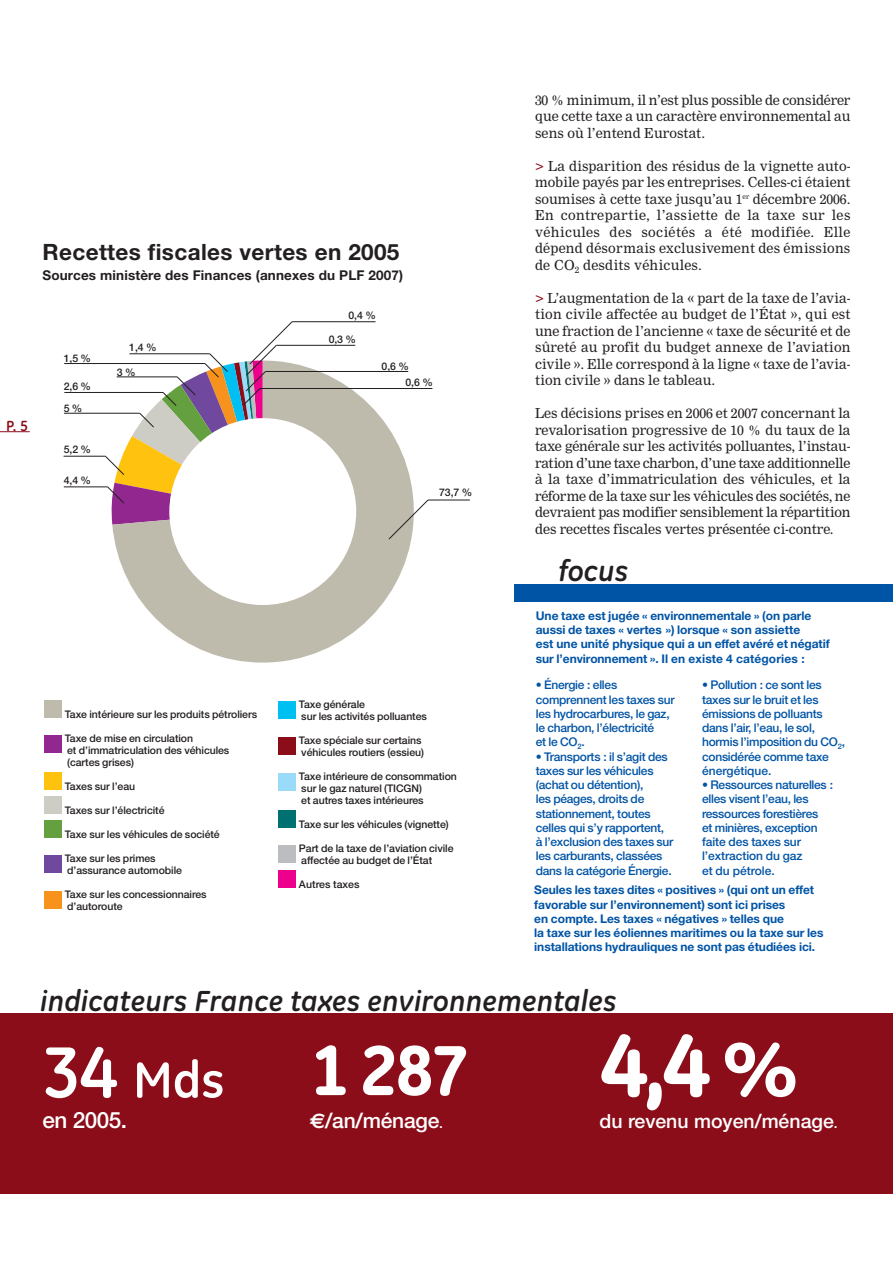
<style>
.page{position:relative;width:893px;height:1263px;background:#fff}
.page>*{position:absolute;margin:0;border:0;box-sizing:border-box;transform-origin:0 0}
.t1{font:800 90px "GE Inspira";color:#fff}
.t2{font:800 78px "GE Inspira";color:#fff}
.t3{font:800 72px "GE Inspira";color:#fff}
.t4{font:700 51px "GE Inspira";color:#fff}
.t5{font:italic 700 29.55px "GE Inspira";letter-spacing:.005em;color:#231f20}
.t6{font:700 22.5px "Helvetica Neue";letter-spacing:.015em;color:#231f20}
.t7{font:500 22.5px "Helvetica Neue";letter-spacing:-.02em;color:#fff}
.t8{font:500 21px "Helvetica Neue";letter-spacing:-.01em;color:#fff}
.t9{font:500 19.5px "Helvetica Neue";color:#fff}
.t10{font:700 15px "GE Inspira";color:#8b0d19}
.t11{font:13.5px/16.5px "Nimrod";color:#231f20;text-align:justify}
.t12{font:700 13.5px "Helvetica Neue";letter-spacing:.01em;color:#231f20}
.t13{font:500 13.5px "Helvetica Neue";color:#fff}
.t14{font:500 12px/14.2px "Helvetica Neue";letter-spacing:-.02em;color:#0054a6}
.t15{font:700 12px/14.2px "Helvetica Neue";letter-spacing:-.005em;color:#0054a6}
.t16{font:500 10.5px/12px "Helvetica Neue";letter-spacing:-.005em;color:#231f20}
.s1{font-weight:700;color:#8b0d19}
.s2{font-size:73.5px}
.s3{font-family:"Euro Sans";font-weight:700}
.s4{font-size:13.5px}
</style>
<div class="page">
<svg style="left:112px;top:363px;width:302px;height:300px;fill:#bebaac"></svg>
<div style="left:169px;top:418px;width:187px;height:187px;background:#fff;border-radius:50%"></div>
<hr style="left:0;top:431px;width:30px;height:1px;background:#8b0d19">
<div style="left:514px;top:584px;width:378px;height:17px;background:#0054a6"></div>
<div style="left:0;top:1014px;width:892px;height:180px;background:#8b0d19"></div>
<div style="left:278px;top:871px;width:17px;height:17px;background:#ec008c"></div>
<div style="left:278px;top:846px;width:17px;height:17px;background:#bbbdc0"></div>
<div style="left:278px;top:811px;width:17px;height:17px;background:#007070"></div>
<div style="left:278px;top:774px;width:17px;height:17px;background:#99dbf9"></div>
<div style="left:278px;top:738px;width:17px;height:17px;background:#8b0d19"></div>
<div style="left:278px;top:702px;width:17px;height:17px;background:#00c0f3"></div>
<div style="left:44px;top:892px;width:17px;height:17px;background:#f7931d"></div>
<div style="left:44px;top:856px;width:17px;height:17px;background:#70489d"></div>
<div style="left:44px;top:821px;width:17px;height:17px;background:#649f40"></div>
<div style="left:44px;top:797px;width:17px;height:17px;background:#cdccc5"></div>
<div style="left:44px;top:773px;width:17px;height:17px;background:#ffc20e"></div>
<div style="left:44px;top:736px;width:17px;height:17px;background:#91278f"></div>
<div style="left:44px;top:701px;width:17px;height:17px;background:#bebaac"></div>
<hr style="left:428px;top:500px;width:42px;height:1px;background:#231f20">
<svg style="left:388px;top:499px;width:41px;height:41px"></svg>
<hr style="left:64px;top:487px;width:44px;height:1px;background:#231f20">
<hr style="left:64px;top:456px;width:41px;height:1px;background:#231f20">
<hr style="left:64px;top:413px;width:76px;height:1px;background:#231f20">
<hr style="left:64px;top:392px;width:99px;height:1px;background:#231f20">
<hr style="left:64px;top:363px;width:141px;height:1px;background:#231f20">
<hr style="left:260px;top:388px;width:172px;height:1px;background:#231f20">
<hr style="left:266px;top:371px;width:142px;height:1px;background:#231f20">
<svg style="left:105px;top:321px;width:188px;height:204px"></svg>
<hr style="left:292px;top:321px;width:84px;height:1px;background:#231f20">
<hr style="left:276px;top:345px;width:79px;height:1px;background:#231f20">
<p class="t10" style="left:6px;top:420px;width:24px">P. 5</p>
<h3 class="t6" style="left:43px;top:244px;width:358px">Recettes fiscales vertes en 2005</h3>
<p class="t12" style="left:43px;top:270px;width:362px">Sources ministère des Finances (annexes du PLF 2007)</p>
<p class="t16" style="left:64px;top:353px;width:29px">1,5 %</p>
<p class="t16" style="left:64px;top:381px;width:29px">2,6 %</p>
<p class="t16" style="left:64px;top:403px;width:20px">5%</p>
<p class="t16" style="left:64px;top:445px;width:29px">5,2 %</p>
<p class="t16" style="left:64px;top:475px;width:29px">4,4 %</p>
<p class="t16" style="left:129px;top:343px;width:29px">1,4 %</p>
<p class="t16" style="left:117px;top:367px;width:20px">3%</p>
<p class="t16" style="left:348px;top:310px;width:29px">0,4 %</p>
<p class="t16" style="left:329px;top:334px;width:29px">0,3 %</p>
<p class="t16" style="left:382px;top:361px;width:29px">0,6 %</p>
<p class="t16" style="left:405px;top:377px;width:29px">0,6 %</p>
<p class="t16" style="left:439px;top:488px;width:35px">73,7 %</p>
<p class="t16" style="left:65px;top:709px;width:194px">Taxe intérieure sur les produits pétroliers</p>
<p class="t16" style="left:65px;top:733px;width:166px">Taxe de mise en circulation<br>et d’immatriculation des véhicules (cartes grises)</p>
<p class="t16" style="left:65px;top:781px;width:72px">Taxes sur l’eau</p>
<p class="t16" style="left:65px;top:805px;width:101px">Taxes sur l’électricité</p>
<p class="t16" style="left:65px;top:829px;width:156px">Taxe sur les véhicules de société</p>
<p class="t16" style="left:65px;top:853px;width:119px">Taxe sur les primes d’assurance automobile</p>
<p class="t16" style="left:65px;top:889px;width:143px">Taxe sur les concessionnaires d’autoroute</p>
<p class="t16" style="left:299px;top:699px;width:130px">Taxe générale<br>sur les activités polluantes</p>
<p class="t16" style="left:299px;top:735px;width:127px">Taxe spéciale sur certains véhicules routiers (essieu)</p>
<p class="t16" style="left:299px;top:771px;width:159px">Taxe intérieure de consommation sur le gaz naturel (TICGN)<br>et autres taxes intérieures</p>
<p class="t16" style="left:299px;top:819px;width:151px">Taxe sur les véhicules (vignette)</p>
<p class="t16" style="left:299px;top:843px;width:156px">Part de la taxe de l’aviation civile affectée au budget de l’État</p>
<p class="t16" style="left:299px;top:879px;width:62px">Autres taxes</p>
<p class="t11" style="left:535px;top:93px;width:317px">30 % minimum, il n’est plus possible de considérer que cette taxe a un caractère environnemental au sens où l’entend Eurostat.</p>
<p class="t11" style="left:535px;top:159px;width:317px"><span class="s1">&gt;</span> La disparition des résidus de la vignette auto&shy;mobile payés par les entreprises. Celles-ci étaient soumises à cette taxe jusqu’au 1<sup>er</sup> décembre 2006.<br>En contrepartie, l’assiette de la taxe sur les véhicules des sociétés a été modifiée. Elle dépend désormais exclusivement des émissions de CO<sub>2</sub> desdits véhicules.</p>
<p class="t11" style="left:535px;top:291px;width:317px"><span class="s1">&gt;</span> L’augmentation de la « part de la taxe de l’avia&shy;tion civile affectée au budget de l’État », qui est une fraction de l’ancienne « taxe de sécurité et de sûreté au profit du budget annexe de l’aviation civile ». Elle correspond à la ligne « taxe de l’avia&shy;tion civile » dans le tableau.</p>
<p class="t11" style="left:535px;top:407px;width:317px">Les décisions prises en 2006 et 2007 concernant la revalorisation progressive de 10 % du taux de la taxe générale sur les activités polluantes, l’instau&shy;ration d’une taxe charbon, d’une taxe additionnelle à la taxe d’immatriculation des véhicules, et la réforme de la taxe sur les véhicules des sociétés, ne devraient pas modifier sensiblement la répartition des recettes fiscales vertes présentée ci-contre.</p>
<h3 class="t5" style="left:558px;top:560px;width:71px">focus</h3>
<p class="t15" style="left:536px;top:609px;width:295px">Une taxe est jugée « environnementale » (on parle aussi de taxes « vertes ») lorsque « son assiette<br>est une unité physique qui a un effet avéré et négatif sur l’environnement ». Il en existe 4 catégories :</p>
<p class="t14" style="left:536px;top:679px;width:140px">• Énergie : elles comprennent les taxes sur les hydrocarbures, le gaz, le charbon, l’électricité<br>et le CO<sub>2</sub>.</p>
<p class="t14" style="left:536px;top:750px;width:139px">• Transports : il s’agit des taxes sur les véhicules (achat ou détention),<br>les péages, droits de stationnement, toutes celles qui s’y rapportent, à l’exclusion des taxes sur les carburants, classées dans la catégorie Énergie.</p>
<p class="t14" style="left:702px;top:679px;width:144px">• Pollution : ce sont les taxes sur le bruit et les émissions de polluants dans l’air, l’eau, le sol, hormis l’imposition du CO<sub>2</sub>, considérée comme taxe énergétique.</p>
<p class="t14" style="left:702px;top:779px;width:132px">• Ressources naturelles : elles visent l’eau, les ressources forestières<br>et minières, exception faite des taxes sur l’extraction du gaz<br>et du pétrole.</p>
<p class="t15" style="left:534px;top:884px;width:291px">Seules les taxes dites « positives » (qui ont un effet favorable sur l’environnement) sont ici prises<br>en compte. Les taxes « négatives » telles que<br>la taxe sur les éoliennes maritimes ou la taxe sur les installations hydrauliques ne sont pas étudiées ici.</p>
<h3 class="t5" style="left:40px;top:990px;width:578px">indicateurs France taxes environnementales</h3>
<h3 class="t4" style="left:43px;top:1061px;width:184px"><span class="s2">34</span> Mds</h3>
<h3 class="t7" style="left:43px;top:1112px;width:86px">en 2005.</h3>
<h3 class="t3" style="left:310px;top:1044px;width:161px">1 287</h3>
<h3 class="t8" style="left:310px;top:1113px;width:135px"><span class="s3">€</span>/an/ménage<span class="s4">.</span></h3>
<h1 class="t1" style="left:599px;top:1032px;width:113px">4,4</h1>
<h3 class="t9" style="left:599px;top:1114px;width:236px">du revenu moyen/ménage</h3>
<h2 class="t2" style="left:722px;top:1041px;width:79px">%</h2>
<p class="t13" style="left:834px;top:1118px;width:5px">.</p>
</div>
